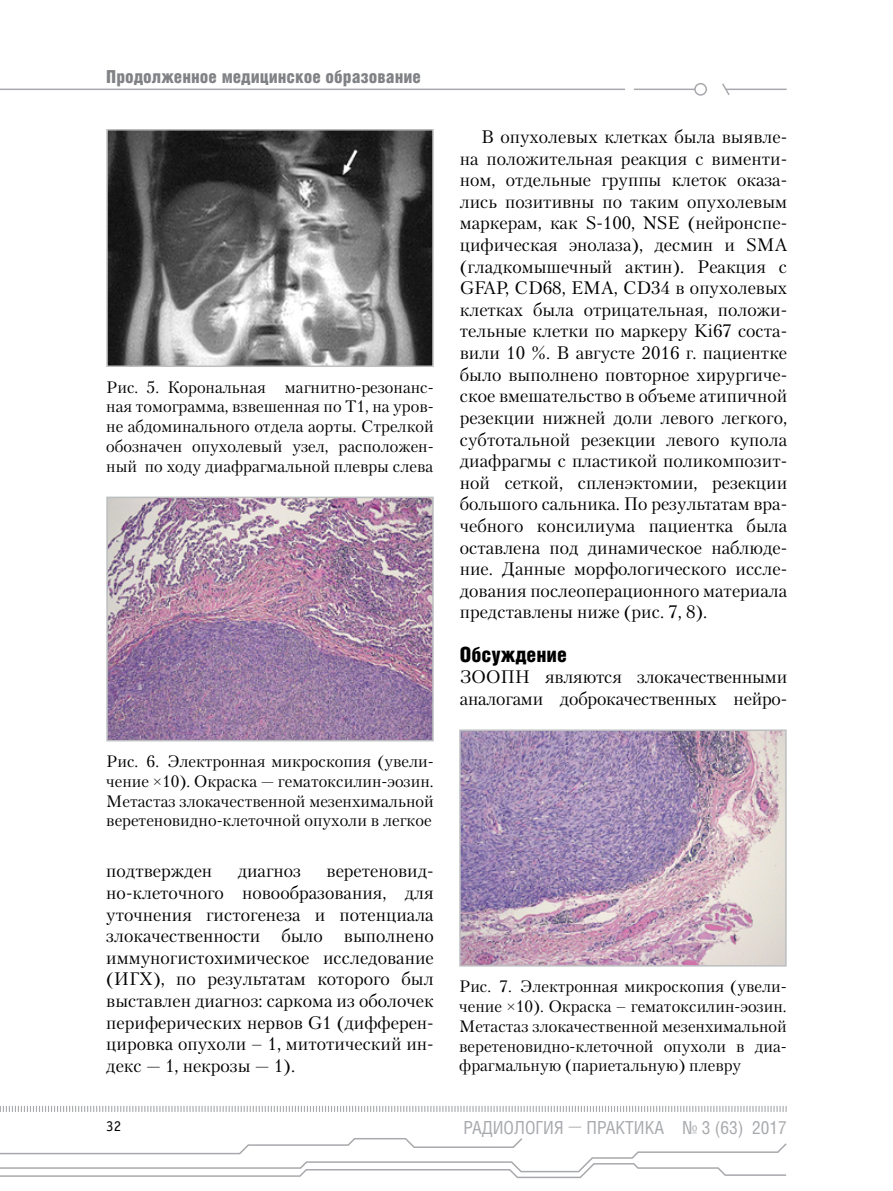
<style>
.page{position:relative;width:893px;height:1191px;background:#fff}
.page>*{position:absolute;margin:0;border:0;box-sizing:border-box;transform-origin:0 0}
.t1{font:900 21px "Helios Cond";color:#000}
.t2{font:18px/21.6px "Petersburg C";color:#000;text-align:justify}
.t3{font:900 18px "Helios Cond";color:#808285}
.t4{font:18px "Helios Cond";color:#a7a9ac}
.t5{font:16.5px/19.8px "Petersburg C";color:#000;text-align:justify}
.t6{font:15px "Officina Sans C";color:#000}
.s1{font-family:"Times New Roman"}
.s2{font-family:"Petersburg C";font-weight:700}
</style>
<div class="page">
<svg style="left:0;top:1106px;width:787px;height:6px"></svg>
<svg style="left:0;top:1138px;width:787px;height:40px"></svg>
<hr style="left:0;top:89px;width:625px;height:1px;background:#a7a9ac">
<hr style="left:634px;top:89px;width:61px;height:1px;background:#a7a9ac">
<div style="left:694px;top:83px;width:13px;height:13px;border:2px solid #a7a9ac;border-radius:50%"></div>
<hr style="left:725px;top:89px;width:62px;height:1px;background:#a7a9ac">
<svg style="left:722px;top:83px;width:9px;height:12px"></svg>
<img style="left:109px;top:132px;width:322px;height:232px">
<div style="left:106px;top:129px;width:328px;height:238px;border:2px solid #bcbec0"></div>
<img style="left:109px;top:499px;width:322px;height:239px">
<div style="left:106px;top:496px;width:328px;height:245px;border:2px solid #bcbec0"></div>
<img style="left:462px;top:732px;width:322px;height:231px">
<div style="left:459px;top:729px;width:328px;height:237px;border:2px solid #bcbec0"></div>
<p class="t3" style="left:106px;top:66px;width:316px">Продолженное медицинское образование</p>
<p class="t5" style="left:106px;top:377px;width:329px">Рис. 5. Корональная магнитно-резонанс&shy;ная томограмма, взвешенная по Т1, на уров&shy;не абдоминального отдела аорты. Стрелкой обозначен опухолевый узел, расположен&shy;ный по ходу диафрагмальной плевры слева</p>
<p class="t5" style="left:106px;top:751px;width:329px">Рис. 6. Электронная микроскопия (увели&shy;чение <span class="s1">×</span>10). Окраска — гематоксилин-эозин.<br>Метастаз злокачественной мезенхимальной веретеновидно-клеточной опухоли в легкое</p>
<p class="t2" style="left:106px;top:860px;width:107px">подтвержден</p>
<p class="t2" style="left:238px;top:860px;width:65px">диагноз</p>
<p class="t2" style="left:106px;top:860px;width:329px;text-indent:220px">веретеновид&shy;но-клеточного новообразования, для уточнения гистогенеза и потенциала злокачественности было выполнено иммуногистохимическое исследование (ИГХ), по результатам которого был выставлен диагноз: саркома из оболочек периферических нервов G1 (дифферен&shy;цировка опухоли – 1, митотический ин&shy;декс — 1, некрозы — 1).</p>
<p class="t2" style="left:460px;top:126px;width:329px;text-indent:21px">В опухолевых клетках была выявле&shy;на положительная реакция с вименти&shy;ном, отдельные группы клеток оказа&shy;лись позитивны по таким опухолевым маркерам, как S-100, NSE (нейронспе&shy;цифическая энолаза), десмин и SMA (гладкомышечный актин). Реакция с GFAP, CD68, EMA, CD34 в опухолевых клетках была отрицательная, положи&shy;тельные клетки по маркеру Ki67 соста&shy;вили 10 %. В августе 2016 г. пациентке было выполнено повторное хирургиче&shy;ское вмешательство в объеме атипичной резекции нижней доли левого легкого, субтотальной резекции левого купола диафрагмы с пластикой поликомпозит&shy;ной сеткой, спленэктомии, резекции большого сальника. По результатам вра&shy;чебного консилиума пациентка была оставлена под динамическое наблюде&shy;ние. Данные морфологического иссле&shy;дования послеоперационного материала представлены ниже (рис. 7, 8).</p>
<p class="t1" style="left:460px;top:642px;width:109px">Обсуждение</p>
<p class="t2" style="left:460px;top:666px;width:329px">ЗООПН являются злокачественными аналогами доброкачественных нейро-</p>
<p class="t5" style="left:459px;top:976px;width:329px">Рис. 7. Электронная микроскопия (увели&shy;чение <span class="s1">×</span>10). Окраска – гематоксилин-эозин.<br>Метастаз злокачественной мезенхимальной веретеновидно-клеточной опухоли в диа&shy;фрагмальную (париетальную) плевру</p>
<p class="t6" style="left:106px;top:1117px;width:16px">32</p>
<p class="t4" style="left:463px;top:1116px;width:325px">РАДИОЛОГИЯ <span class="s2">—</span> ПРАКТИКА № 3 (63) 2017</p>
</div>
